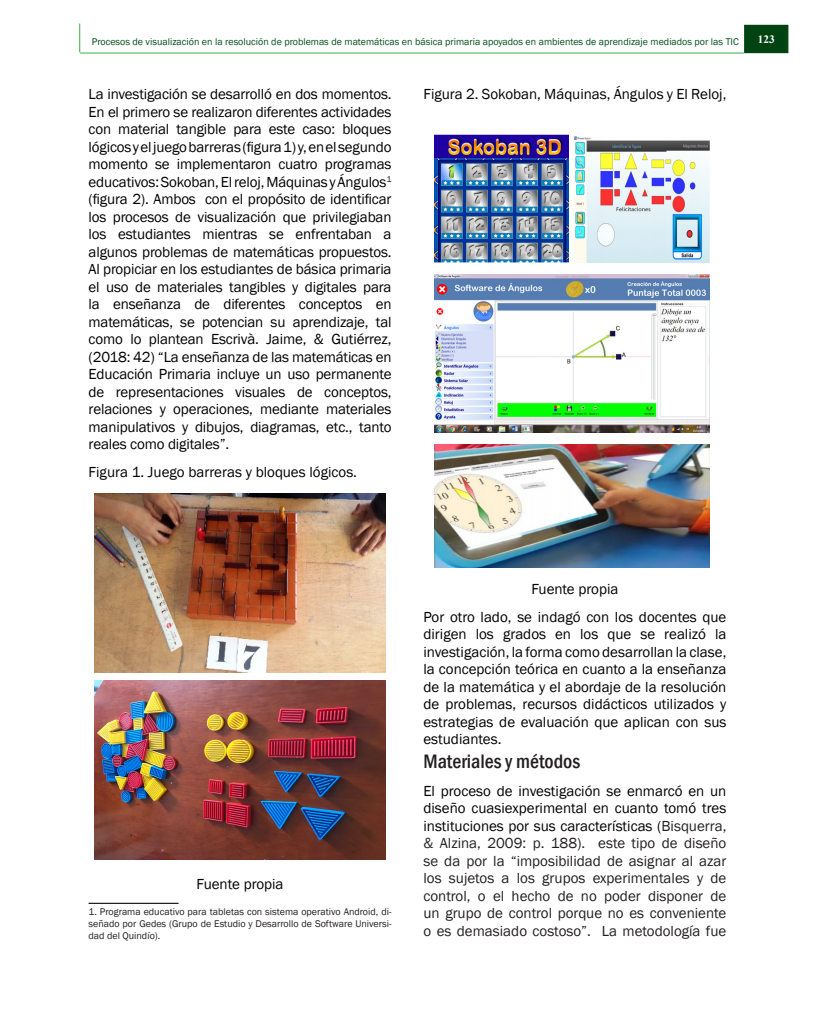
<style>
.page{position:relative;width:815px;height:1028px;background:#fff}
.page>*{position:absolute;margin:0;border:0;box-sizing:border-box;transform-origin:0 0}
.t1{font:500 condensed 20px "Franklin Gothic";color:#231f20}
.Normal__Web{font:15px/17.5px "Franklin Gothic";color:#000;text-align:justify}
.t2{font:15px/17.5px "Franklin Gothic";color:#231f20;text-align:justify}
.t3{font:700 11.25px "Times New Roman";color:#fff}
.t4{font:10px/12px "Franklin Gothic";color:#231f20;text-align:justify}
.t5{font:10px "Franklin Gothic";color:#004e1e}
.s1{color:#000}
.s2{color:#222}
</style>
<div class="page">
<div style="left:744px;top:25px;width:44px;height:28px;background:#004313;border:1px solid #004313"></div>
<hr style="left:80px;top:53px;width:664px;height:1px;background:#40ae49">
<svg style="left:80px;top:24px;width:1px;height:28px"></svg>
<hr style="left:89px;top:902px;width:90px;height:2px;background:#231f20">
<img style="left:95px;top:493px;width:290px;height:179px">
<img style="left:95px;top:680px;width:290px;height:179px">
<img style="left:434px;top:135px;width:135px;height:127px">
<img style="left:575px;top:136px;width:135px;height:126px">
<img style="left:434px;top:274px;width:276px;height:158px">
<img style="left:434px;top:444px;width:276px;height:123px">
<p class="t5" style="left:92px;top:36px;width:649px">Procesos de visualización en la resolución de problemas de matemáticas en básica primaria apoyados en ambientes de aprendizaje mediados por las TIC</p>
<p class="t3" style="left:758px;top:31px;width:18px">123</p>
<p class="Normal__Web" style="left:89px;top:86px;width:305px">La investigación se desarrolló en dos momentos.<br>En el primero se realizaron diferentes actividades con material tangible para este caso: bloques lógicos y el juego barreras (figura 1) y, en el segundo momento se implementaron cuatro programas educativos: Sokoban, El reloj, Máquinas y Ángulos<sup>1 </sup>(figura 2). Ambos con el propósito de identificar los procesos de visualización que privilegiaban los estudiantes mientras se enfrentaban a algunos problemas de matemáticas propuestos.<br>Al propiciar en los estudiantes de básica primaria el uso de materiales tangibles y digitales para la enseñanza de diferentes conceptos en matemáticas, se potencian su aprendizaje, tal como lo plantean Escrivà. Jaime, &amp; Gutiérrez, (2018: 42) “La enseñanza de las matemáticas en Educación Primaria incluye un uso permanente de representaciones visuales de conceptos, relaciones y operaciones, mediante materiales manipulativos y dibujos, diagramas, etc., tanto reales como digitales”.</p>
<p class="Normal__Web" style="left:89px;top:463px;width:270px">Figura 1. Juego barreras y bloques lógicos.</p>
<p class="Normal__Web" style="left:423px;top:86px;width:304px">Figura 2. Sokoban, Máquinas, Ángulos y El Reloj,</p>
<p class="Normal__Web" style="left:197px;top:876px;width:88px">Fuente propia</p>
<p class="t4" style="left:89px;top:906px;width:304px">1. Programa educativo para tabletas con sistema operativo Android, di&shy;señado por Gedes (Grupo de Estudio y Desarrollo de Software Universi&shy;dad del Quindío).</p>
<p class="Normal__Web" style="left:531px;top:581px;width:88px">Fuente propia</p>
<p class="Normal__Web" style="left:423px;top:608px;width:304px">Por otro lado, se indagó con los docentes que dirigen los grados en los que se realizó la investigación, la forma como desarrollan la clase, la concepción teórica en cuanto a la enseñanza de la matemática y el abordaje de la resolución de problemas, recursos didácticos utilizados y estrategias de evaluación que aplican con sus estudiantes.</p>
<p class="t1" style="left:423px;top:748px;width:158px">Materiales y métodos</p>
<p class="t2" style="left:423px;top:782px;width:304px"><span class="s1">El proceso de investigación se enmarcó en un diseño cuasiexperimental en cuanto tomó tres instituciones por sus características (</span><span class="s2">Bisquerra, &amp; Alzina, 2009: p.</span> 188). este tipo de diseño se da por la “imposibilidad de asignar al azar los sujetos a los grupos experimentales y de control, o el hecho de no poder disponer de un grupo de control porque no es conveniente o es demasiado costoso”. La metodología fue</p>
</div>
